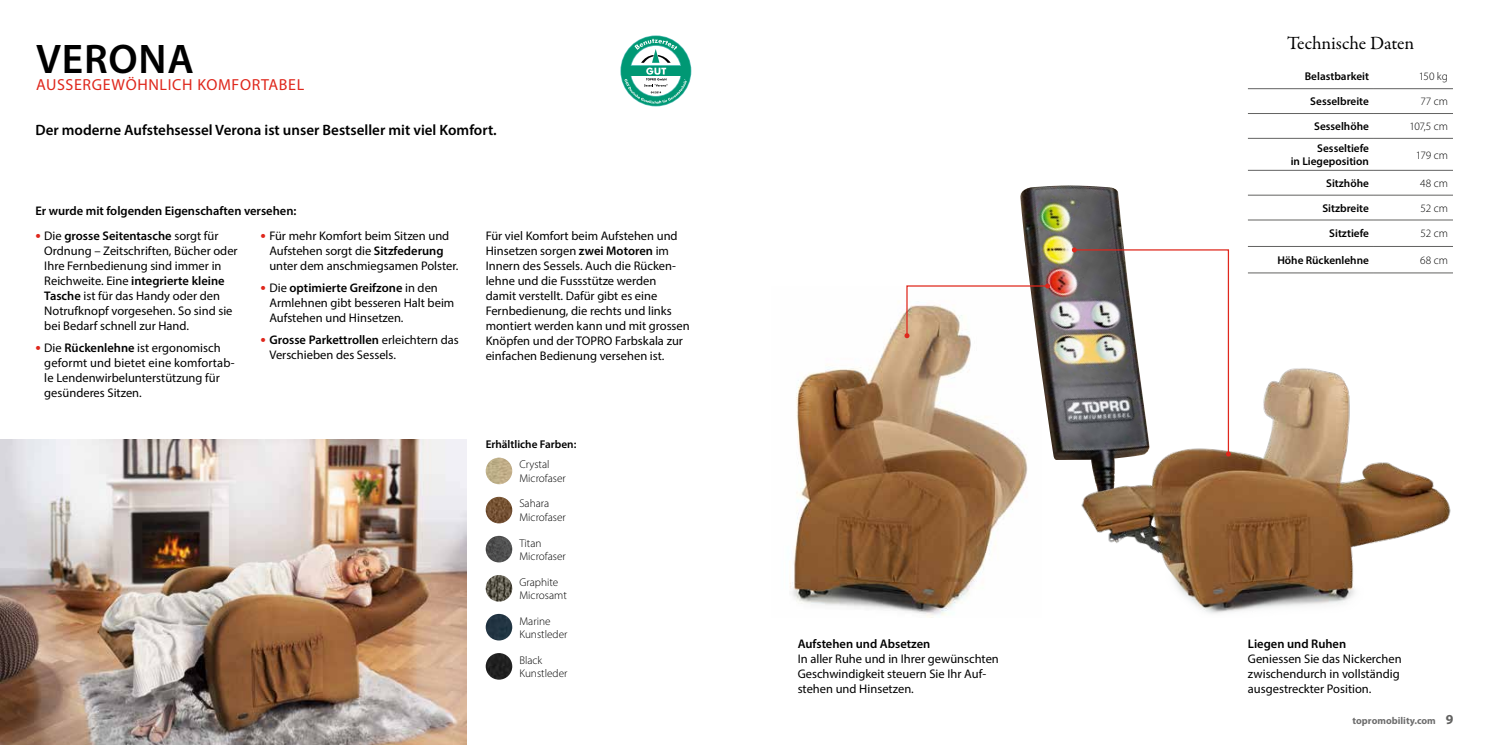
<style>
.page{position:relative;width:1489px;height:745px;background:#fff}
.page>*{position:absolute;margin:0;border:0;box-sizing:border-box;transform-origin:0 0}
.t1{font:600 41.5px "Myriad Pro";letter-spacing:.02em;color:#000}
.t2{font:18.75px "Garamond Premr Pro";color:#000}
.t3{font:16px "Myriad Pro";letter-spacing:.04em;color:#df271c}
.t4{font:600 15px "Myriad Pro";color:#000}
.t5{font:12.5px/15px "Myriad Pro";color:#000}
.t6{font:600 12.5px "Myriad Pro";color:#000}
.t7{font:300 11.25px/13.5px "Myriad Pro";color:#000}
.t8{font:600 11.25px/13.5px "Myriad Pro";color:#000;text-align:right}
.t9{font:700 10px "Myriad Pro";color:#6e6e6e}
.s1{font-size:19.38px;color:#df271c}
.s2{font-weight:600}
.s3{font-size:13.75px;color:#626261}
</style>
<div class="page">
<img style="left:0;top:439px;width:466px;height:305px">
<img style="left:789px;top:313px;width:230px;height:304px">
<img style="left:1019px;top:185px;width:105px;height:308px">
<img style="left:1069px;top:358px;width:382px;height:256px">
<svg style="left:621px;top:36px;width:69px;height:70px"></svg>
<hr style="left:1247px;top:88px;width:126px;height:1px;background:#626261">
<hr style="left:1373px;top:88px;width:79px;height:1px;background:#626261">
<hr style="left:1247px;top:113px;width:126px;height:1px;background:#626261">
<hr style="left:1373px;top:113px;width:79px;height:1px;background:#626261">
<hr style="left:1247px;top:138px;width:126px;height:1px;background:#626261">
<hr style="left:1373px;top:138px;width:79px;height:1px;background:#626261">
<hr style="left:1247px;top:170px;width:126px;height:1px;background:#626261">
<hr style="left:1373px;top:170px;width:79px;height:1px;background:#626261">
<hr style="left:1247px;top:195px;width:126px;height:1px;background:#626261">
<hr style="left:1373px;top:195px;width:79px;height:1px;background:#626261">
<hr style="left:1247px;top:220px;width:126px;height:1px;background:#626261">
<hr style="left:1373px;top:220px;width:79px;height:1px;background:#626261">
<hr style="left:1247px;top:246px;width:126px;height:1px;background:#626261">
<hr style="left:1373px;top:246px;width:79px;height:1px;background:#626261">
<hr style="left:1247px;top:272px;width:126px;height:1px;background:#626261">
<hr style="left:1373px;top:272px;width:79px;height:1px;background:#626261">
<img style="left:485px;top:457px;width:27px;height:27px;border-radius:13px">
<img style="left:485px;top:535px;width:27px;height:27px;border-radius:13px">
<img style="left:485px;top:613px;width:27px;height:27px;border-radius:13px">
<img style="left:485px;top:496px;width:27px;height:27px;border-radius:13px">
<img style="left:485px;top:574px;width:27px;height:27px;border-radius:13px">
<img style="left:485px;top:652px;width:27px;height:27px;border-radius:13px">
<svg style="left:904px;top:283px;width:146px;height:55px"></svg>
<svg style="left:1071px;top:247px;width:159px;height:209px"></svg>
<h1 class="t1" style="left:36px;top:32px;width:159px">VERONA</h1>
<p class="t3" style="left:36px;top:74px;width:270px">AUSSERGEWÖHNLICH KOMFORTABEL</p>
<p class="t4" style="left:35px;top:121px;width:463px">Der moderne Aufstehsessel Verona ist unser Bestseller mit viel Komfort.</p>
<p class="t6" style="left:35px;top:203px;width:262px">Er wurde mit folgenden Eigenschaften versehen:</p>
<p class="t5" style="left:44px;top:228px;width:195px;text-indent:-9px"><span class="s1">•</span> Die <span class="s2">grosse Seitentasche</span> sorgt für Ordnung – Zeitschriften, Bücher oder Ihre Fernbedienung sind immer in Reichweite. Eine <span class="s2">integrierte kleine Tasche</span> ist für das Handy oder den Notrufknopf vorgesehen. So sind sie bei Bedarf schnell zur Hand.</p>
<p class="t5" style="left:44px;top:340px;width:192px;text-indent:-9px"><span class="s1">•</span> Die <span class="s2">Rückenlehne</span> ist ergonomisch geformt und bietet eine komfortab&shy;le Lendenwirbelunterstützung für gesünderes Sitzen.</p>
<p class="t5" style="left:269px;top:228px;width:190px;text-indent:-9px"><span class="s1">•</span> Für mehr Komfort beim Sitzen und<br>Aufstehen sorgt die <span class="s2">Sitzfederung </span>unter dem anschmiegsamen Polster.</p>
<p class="t5" style="left:269px;top:280px;width:186px;text-indent:-9px"><span class="s1">•</span> Die <span class="s2">optimierte Greifzone</span> in den<br>Armlehnen gibt besseren Halt beim<br>Aufstehen und Hinsetzen.</p>
<p class="t5" style="left:269px;top:332px;width:191px;text-indent:-9px"><span class="s1">•</span> <span class="s2">Grosse Parkettrollen</span> erleichtern das<br>Verschieben des Sessels.</p>
<p class="t5" style="left:485px;top:228px;width:206px">Für viel Komfort beim Aufstehen und Hinsetzen sorgen <span class="s2">zwei Motoren</span> im Innern des Sessels. Auch die Rücken&shy;lehne und die Fussstütze werden damit verstellt. Dafür gibt es eine Fernbedienung, die rechts und links montiert werden kann und mit grossen Knöpfen und der TOPRO Farbskala zur einfachen Bedienung versehen ist.</p>
<p class="t8" style="left:485px;top:437px;width:92px">Erhältliche Farben:</p>
<p class="t7" style="left:519px;top:457px;width:48px">Crystal<br>Microfaser</p>
<p class="t7" style="left:519px;top:496px;width:48px">Sahara<br>Microfaser</p>
<p class="t7" style="left:519px;top:535px;width:48px">Titan<br>Microfaser</p>
<p class="t7" style="left:519px;top:574px;width:49px">Graphite<br>Microsamt</p>
<p class="t7" style="left:519px;top:613px;width:50px">Marine<br>Kunstleder</p>
<p class="t7" style="left:519px;top:652px;width:50px">Black<br>Kunstleder</p>
<p class="t6" style="left:797px;top:635px;width:134px">Aufstehen und Absetzen</p>
<p class="t5" style="left:797px;top:650px;width:203px">In aller Ruhe und in Ihrer gewünschten<br>Geschwindigkeit steuern Sie Ihr Auf&shy;stehen und Hinsetzen.</p>
<h2 class="t2" style="left:1287px;top:32px;width:128px">Technische Daten</h2>
<p class="t8" style="left:1304px;top:70px;width:66px">Belastbarkeit</p>
<p class="t7" style="left:1418px;top:70px;width:31px">150 kg</p>
<p class="t8" style="left:1310px;top:94px;width:60px">Sesselbreite</p>
<p class="t7" style="left:1420px;top:95px;width:29px">77 cm</p>
<p class="t8" style="left:1313px;top:119px;width:56px">Sesselhöhe</p>
<p class="t7" style="left:1409px;top:119px;width:40px">107,5 cm</p>
<p class="t8" style="left:1290px;top:141px;width:80px">Sesseltiefe<br>in Liegeposition</p>
<p class="t7" style="left:1415px;top:148px;width:34px">179 cm</p>
<p class="t8" style="left:1325px;top:176px;width:44px">Sitzhöhe</p>
<p class="t7" style="left:1419px;top:176px;width:29px">48 cm</p>
<p class="t8" style="left:1322px;top:201px;width:48px">Sitzbreite</p>
<p class="t7" style="left:1420px;top:201px;width:29px">52 cm</p>
<p class="t8" style="left:1329px;top:226px;width:41px">Sitztiefe</p>
<p class="t7" style="left:1420px;top:227px;width:29px">52 cm</p>
<p class="t8" style="left:1277px;top:253px;width:93px">Höhe Rückenlehne</p>
<p class="t7" style="left:1419px;top:253px;width:29px">68 cm</p>
<p class="t6" style="left:1247px;top:635px;width:100px">Liegen und Ruhen</p>
<p class="t5" style="left:1247px;top:650px;width:155px">Geniessen Sie das Nickerchen zwischendurch in vollständig ausgestreckter Position.</p>
<p class="t9" style="left:1352px;top:713px;width:102px">topromobility.com <span class="s3">9</span></p>
</div>
